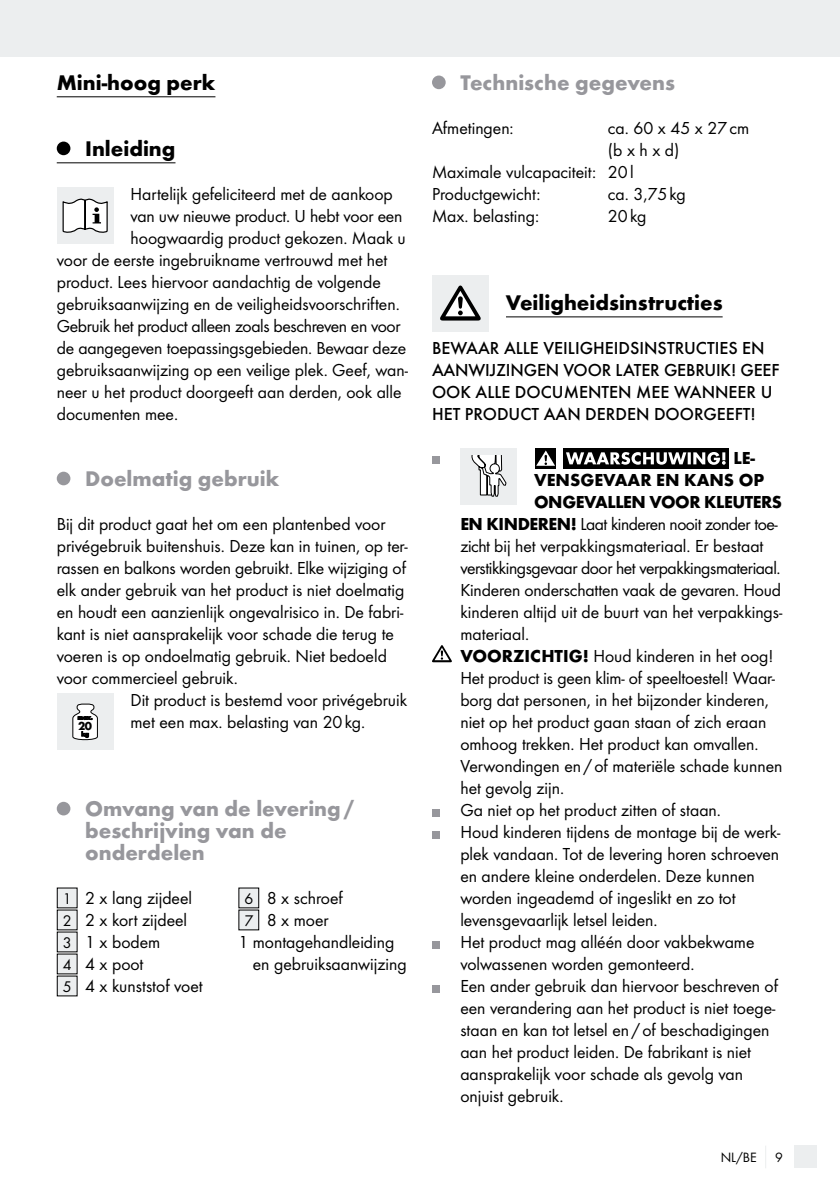
<style>
.page{position:relative;width:840px;height:1191px;background:#fff}
.page>*{position:absolute;margin:0;border:0;box-sizing:border-box;transform-origin:0 0}
.t1{font:700 22px/22px "Futura";color:#97979c}
.t2{font:700 22px "Futura";color:#000}
.t3{font:18px/22px "Futura Boo";color:#000}
.t4{font:500 18px/22px "Futura";color:#000}
.t5{font:18px "Futura Boo";letter-spacing:-.02em;color:#000}
.t6{font:700 18px/22px "Futura";letter-spacing:-.025em;color:#000}
.t7{font:14px "Futura Boo";color:#000}
.t8{font:700 12px "Futura";color:#000}
.s1{font-size:16px}
.s2{font-family:"Futura";font-weight:700}
</style>
<div class="page">
<div style="left:0;top:0;width:839px;height:57px;background:#eceeef"></div>
<div style="left:794px;top:1145px;width:22px;height:23px;background:#eceeef"></div>
<hr style="left:57px;top:96px;width:158px;height:1px;background:#000">
<hr style="left:57px;top:162px;width:118px;height:1px;background:#000">
<div style="left:57px;top:142px;width:13px;height:13px;background:#000;border-radius:50%"></div>
<div style="left:57px;top:187px;width:56px;height:57px;background:#eceeef"></div>
<svg style="left:62px;top:198px;width:46px;height:35px;background:#cbcbcc"></svg>
<div style="left:57px;top:472px;width:13px;height:13px;background:#97979c;border-radius:50%"></div>
<div style="left:57px;top:693px;width:56px;height:57px;background:#eceeef"></div>
<svg style="left:72px;top:703px;width:26px;height:37px"></svg>
<div style="left:57px;top:802px;width:13px;height:13px;background:#97979c;border-radius:50%"></div>
<div style="left:57px;top:888px;width:20px;height:20px;background:#eceeef"></div>
<div style="left:57px;top:910px;width:20px;height:20px;background:#eceeef"></div>
<div style="left:57px;top:932px;width:20px;height:20px;background:#eceeef"></div>
<div style="left:57px;top:954px;width:20px;height:20px;background:#eceeef"></div>
<div style="left:57px;top:976px;width:20px;height:20px;background:#eceeef"></div>
<div style="left:239px;top:888px;width:19px;height:20px;background:#eceeef"></div>
<div style="left:239px;top:910px;width:19px;height:20px;background:#eceeef"></div>
<hr style="left:432px;top:316px;width:290px;height:1px;background:#000">
<div style="left:432px;top:76px;width:13px;height:13px;background:#97979c;border-radius:50%"></div>
<div style="left:488px;top:275px;width:17px;height:56px;background:#fff"></div>
<div style="left:432px;top:275px;width:56px;height:56px;background:#eceeef"></div>
<svg style="left:440px;top:285px;width:40px;height:35px"></svg>
<div style="left:432px;top:456px;width:7px;height:8px;background:#97979c"></div>
<div style="left:460px;top:448px;width:57px;height:56px;background:#eceeef"></div>
<svg style="left:471px;top:456px;width:35px;height:41px"></svg>
<div style="left:535px;top:448px;width:20px;height:20px;background:#000"></div>
<svg style="left:536px;top:450px;width:18px;height:16px"></svg>
<div style="left:563px;top:448px;width:165px;height:20px;background:#000"></div>
<svg style="left:566px;top:452px;width:159px;height:13px"></svg>
<svg style="left:432px;top:645px;width:19px;height:17px"></svg>
<div style="left:432px;top:808px;width:7px;height:8px;background:#97979c"></div>
<div style="left:432px;top:830px;width:7px;height:8px;background:#97979c"></div>
<div style="left:432px;top:940px;width:7px;height:8px;background:#97979c"></div>
<div style="left:432px;top:984px;width:7px;height:8px;background:#97979c"></div>
<p class="t2" style="left:57px;top:69px;width:160px">Mini-hoog perk</p>
<p class="t2" style="left:85px;top:135px;width:92px">Inleiding</p>
<p class="t3" style="left:130px;top:183px;width:264px">Hartelijk gefeliciteerd met de aankoop</p>
<p class="t3" style="left:130px;top:205px;width:273px">van uw nieuwe product. U hebt voor een</p>
<p class="t3" style="left:130px;top:227px;width:277px">hoogwaardig product gekozen. Maak u</p>
<p class="t3" style="left:57px;top:249px;width:332px">voor de eerste ingebruikname vertrouwd met het</p>
<p class="t3" style="left:57px;top:271px;width:325px">product. Lees hiervoor aandachtig de volgende</p>
<p class="t3" style="left:57px;top:293px;width:344px">gebruiksaanwijzing en de veiligheidsvoorschriften.</p>
<p class="t5" style="left:57px;top:315px;width:345px">Gebruik het product alleen zoals beschreven en voor</p>
<p class="t3" style="left:57px;top:337px;width:350px">de aangegeven toepassingsgebieden. Bewaar deze</p>
<p class="t3" style="left:57px;top:359px;width:352px">gebruiksaanwijzing op een veilige plek. Geef, wan-</p>
<p class="t3" style="left:57px;top:381px;width:346px">neer u het product doorgeeft aan derden, ook alle</p>
<p class="t3" style="left:57px;top:403px;width:123px">documenten mee.</p>
<p class="t1" style="left:85px;top:467px;width:196px">Doelmatig gebruik</p>
<p class="t3" style="left:57px;top:513px;width:352px">Bij dit product gaat het om een plantenbed voor privégebruik buitenshuis. Deze kan in tuinen, op ter&shy;rassen en balkons worden gebruikt. Elke wijziging of elk ander gebruik van het product is niet doelmatig en houdt een aanzienlijk ongevalrisico in. De fabri&shy;kant is niet aansprakelijk voor schade die terug te voeren is op ondoelmatig gebruik. Niet bedoeld voor commercieel gebruik.</p>
<p class="t8" style="left:78px;top:718px;width:15px">20</p>
<p class="t3" style="left:130px;top:689px;width:278px">Dit product is bestemd voor privégebruik met een max. belasting van 20kg.</p>
<p class="t1" style="left:85px;top:797px;width:271px">Omvang van de levering/ beschrijving van de onderdelen</p>
<p class="t3" style="left:63px;top:887px;width:141px"><span class="s1">1</span> 2 x lang zijdeel<br><span class="s1">2</span> 2 x kort zijdeel<br><span class="s1">3</span> 1 x bodem<br><span class="s1">4</span> 4 x poot<br><span class="s1">5</span> 4 x kunststof voet</p>
<p class="t3" style="left:244px;top:887px;width:100px"><span class="s1">6</span> 8 x schroef</p>
<p class="t3" style="left:244px;top:909px;width:86px"><span class="s1">7</span> 8 x moer</p>
<p class="t3" style="left:238px;top:931px;width:157px">1 montagehandleiding</p>
<p class="t3" style="left:253px;top:953px;width:155px">en gebruiksaanwijzing</p>
<p class="t1" style="left:460px;top:71px;width:216px">Technische gegevens</p>
<p class="t3" style="left:432px;top:117px;width:83px">Afmetingen:</p>
<p class="t3" style="left:607px;top:117px;width:143px">ca. 60 x 45 x 27cm</p>
<p class="t3" style="left:607px;top:139px;width:73px">(b x h x d)</p>
<p class="t3" style="left:432px;top:161px;width:203px">Maximale vulcapaciteit: 20l</p>
<p class="t3" style="left:432px;top:183px;width:110px">Productgewicht:</p>
<p class="t3" style="left:607px;top:183px;width:79px">ca. 3,75kg</p>
<p class="t3" style="left:432px;top:205px;width:109px">Max. belasting:</p>
<p class="t3" style="left:607px;top:205px;width:40px">20kg</p>
<p class="t2" style="left:505px;top:289px;width:218px">Veiligheidsinstructies</p>
<p class="t4" style="left:432px;top:337px;width:349px">BEWAAR ALLE VEILIGHEIDSINSTRUCTIES EN AANWIJZINGEN VOOR LATER GEBRUIK! GEEF OOK ALLE DOCUMENTEN MEE WANNEER U HET PRODUCT AAN DERDEN DOORGEEFT!</p>
<p class="t6" style="left:534px;top:447px;width:249px;text-indent:199px">LE-<br>VENSGEVAAR EN KANS OP<br>ONGEVALLEN VOOR KLEUTERS</p>
<p class="t3" style="left:460px;top:513px;width:323px"><span class="s2">EN KINDEREN!</span> Laat kinderen nooit zonder toe&shy;zicht bij het verpakkingsmateriaal. Er bestaat verstikkingsgevaar door het verpakkingsmateriaal.<br>Kinderen onderschatten vaak de gevaren. Houd kinderen altijd uit de buurt van het verpakkings&shy;materiaal.<br><span class="s2">VOORZICHTIG!</span> Houd kinderen in het oog!<br>Het product is geen klim- of speeltoestel! Waar&shy;borg dat personen, in het bijzonder kinderen, niet op het product gaan staan of zich eraan omhoog trekken. Het product kan omvallen.<br>Verwondingen en /of materiële schade kunnen het gevolg zijn.<br>Ga niet op het product zitten of staan.<br>Houd kinderen tijdens de montage bij de werk&shy;plek vandaan. Tot de levering horen schroeven en andere kleine onderdelen. Deze kunnen worden ingeademd of ingeslikt en zo tot levensgevaarlijk letsel leiden.<br>Het product mag alléén door vakbekwame volwassenen worden gemonteerd.<br>Een ander gebruik dan hiervoor beschreven of een verandering aan het product is niet toege&shy;staan en kan tot letsel en /of beschadigingen aan het product leiden. De fabrikant is niet aansprakelijk voor schade als gevolg van onjuist gebruik.</p>
<p class="t7" style="left:720px;top:1149px;width:37px">NL/BE</p>
<p class="t7" style="left:774px;top:1149px;width:9px">9</p>
</div>
